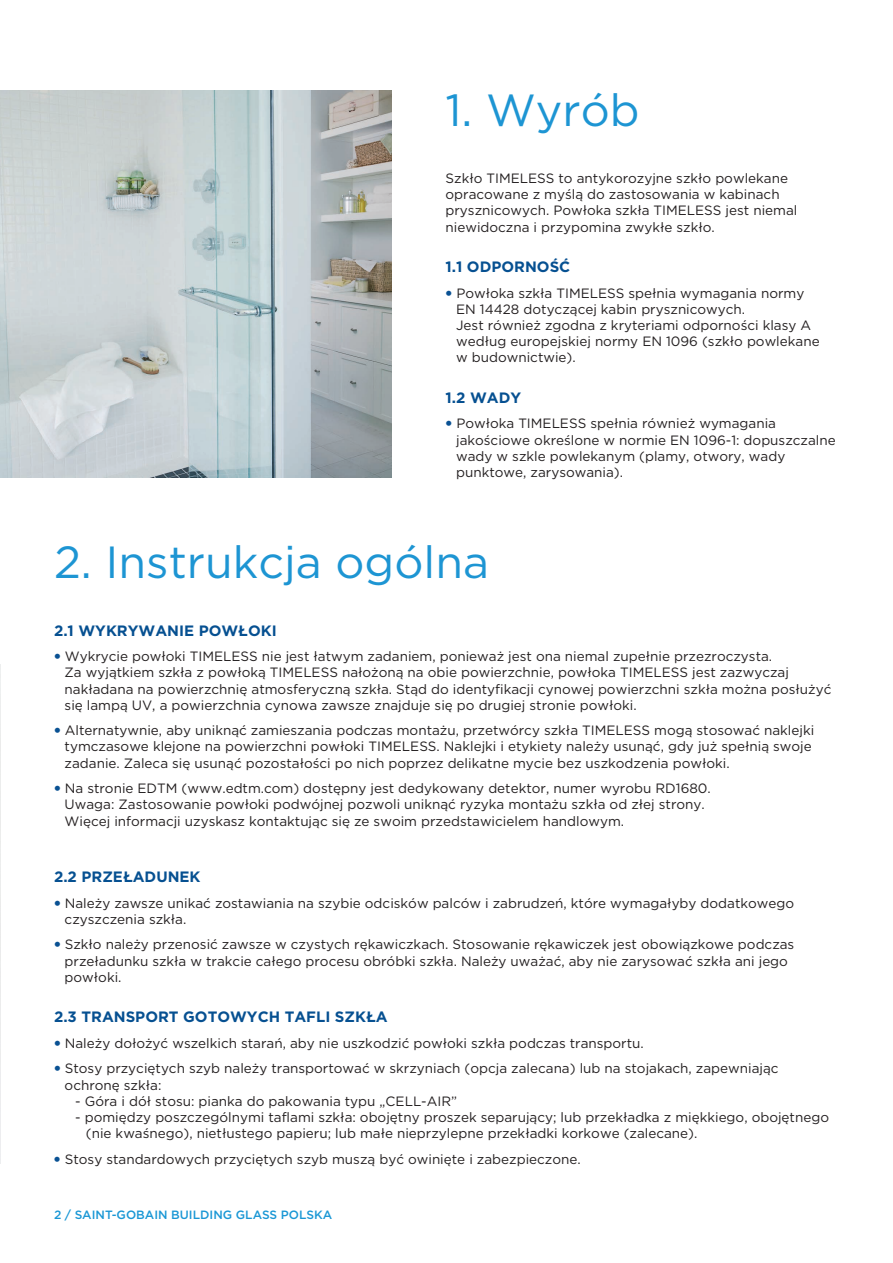
<style>
.page{position:relative;width:893px;height:1263px;background:#fff}
.page>*{position:absolute;margin:0;border:0;box-sizing:border-box;transform-origin:0 0}
.t1{font:45px "Gotham";color:#1d95d3}
.t2{font:700 15px "Gotham";color:#065091}
.t3{font:13.5px/16.2px "Gotham";color:#231f20}
.t4{font:500 12px "Gotham";color:#1a97d5}
.s1{font-weight:900;color:#095193}
</style>
<div class="page">
<img style="left:0;top:664px;width:1px;height:500px">
<img style="left:0;top:90px;width:392px;height:387px">
<h1 class="t1" style="left:446px;top:82px;width:196px">1. Wyrób</h1>
<p class="t3" style="left:446px;top:170px;width:353px">Szkło TIMELESS to antykorozyjne szkło powlekane opracowane z myślą do zastosowania w kabinach prysznicowych. Powłoka szkła TIMELESS jest niemal niewidoczna i przypomina zwykłe szkło.</p>
<p class="t2" style="left:446px;top:257px;width:126px">1.1 ODPORNOŚĆ</p>
<p class="t3" style="left:456px;top:284px;width:365px;text-indent:-11px"><span class="s1">•</span> Powłoka szkła TIMELESS spełnia wymagania normy EN 14428 dotyczącej kabin prysznicowych.<br>Jest również zgodna z kryteriami odporności klasy A według europejskiej normy EN 1096 (szkło powlekane w budownictwie).</p>
<p class="t2" style="left:446px;top:388px;width:77px">1.2 WADY</p>
<p class="t3" style="left:456px;top:415px;width:381px;text-indent:-11px"><span class="s1">•</span> Powłoka TIMELESS spełnia również wymagania jakościowe określone w normie EN 1096-1: dopuszczalne wady w szkle powlekanym (plamy, otwory, wady punktowe, zarysowania).</p>
<h1 class="t1" style="left:54px;top:533px;width:437px">2. Instrukcja ogólna</h1>
<p class="t2" style="left:54px;top:620px;width:224px">2.1 WYKRYWANIE POWŁOKI</p>
<p class="t3" style="left:65px;top:648px;width:768px;text-indent:-11px"><span class="s1">•</span> Wykrycie powłoki TIMELESS nie jest łatwym zadaniem, ponieważ jest ona niemal zupełnie przezroczysta.<br>Za wyjątkiem szkła z powłoką TIMELESS nałożoną na obie powierzchnie, powłoka TIMELESS jest zazwyczaj nakładana na powierzchnię atmosferyczną szkła. Stąd do identyfikacji cynowej powierzchni szkła można posłużyć się lampą UV, a powierzchnia cynowa zawsze znajduje się po drugiej stronie powłoki.</p>
<p class="t3" style="left:65px;top:722px;width:751px;text-indent:-11px"><span class="s1">•</span> Alternatywnie, aby uniknąć zamieszania podczas montażu, przetwórcy szkła TIMELESS mogą stosować naklejki tymczasowe klejone na powierzchni powłoki TIMELESS. Naklejki i etykiety należy usunąć, gdy już spełnią swoje zadanie. Zaleca się usunąć pozostałości po nich poprzez delikatne mycie bez uszkodzenia powłoki.</p>
<p class="t3" style="left:65px;top:780px;width:648px;text-indent:-11px"><span class="s1">•</span> Na stronie EDTM (www.edtm.com) dostępny jest dedykowany detektor, numer wyrobu RD1680.<br>Uwaga: Zastosowanie powłoki podwójnej pozwoli uniknąć ryzyka montażu szkła od złej strony.<br>Więcej informacji uzyskasz kontaktując się ze swoim przedstawicielem handlowym.</p>
<p class="t2" style="left:54px;top:867px;width:148px">2.2 PRZEŁADUNEK</p>
<p class="t3" style="left:65px;top:894px;width:731px;text-indent:-11px"><span class="s1">•</span> Należy zawsze unikać zostawiania na szybie odcisków palców i zabrudzeń, które wymagałyby dodatkowego czyszczenia szkła.</p>
<p class="t3" style="left:65px;top:936px;width:731px;text-indent:-11px"><span class="s1">•</span> Szkło należy przenosić zawsze w czystych rękawiczkach. Stosowanie rękawiczek jest obowiązkowe podczas przeładunku szkła w trakcie całego procesu obróbki szkła. Należy uważać, aby nie zarysować szkła ani jego powłoki.</p>
<p class="t2" style="left:54px;top:1007px;width:335px">2.3 TRANSPORT GOTOWYCH TAFLI SZKŁA</p>
<p class="t3" style="left:54px;top:1035px;width:591px"><span class="s1">•</span> Należy dołożyć wszelkich starań, aby nie uszkodzić powłoki szkła podczas transportu.</p>
<p class="t3" style="left:65px;top:1060px;width:715px;text-indent:-11px"><span class="s1">•</span> Stosy przyciętych szyb należy transportować w skrzyniach (opcja zalecana) lub na stojakach, zapewniając ochronę szkła:</p>
<p class="t3" style="left:75px;top:1092px;width:383px">- Góra i dół stosu: pianka do pakowania typu „CELL-AIR”</p>
<p class="t3" style="left:86px;top:1109px;width:745px;text-indent:-11px">- pomiędzy poszczególnymi taflami szkła: obojętny proszek separujący; lub przekładka z miękkiego, obojętnego (nie kwaśnego), nietłustego papieru; lub małe nieprzylepne przekładki korkowe (zalecane).</p>
<p class="t3" style="left:54px;top:1150px;width:528px"><span class="s1">•</span> Stosy standardowych przyciętych szyb muszą być owinięte i zabezpieczone.</p>
<p class="t4" style="left:54px;top:1206px;width:280px">2 / SAINT-GOBAIN BUILDING GLASS POLSKA</p>
</div>
